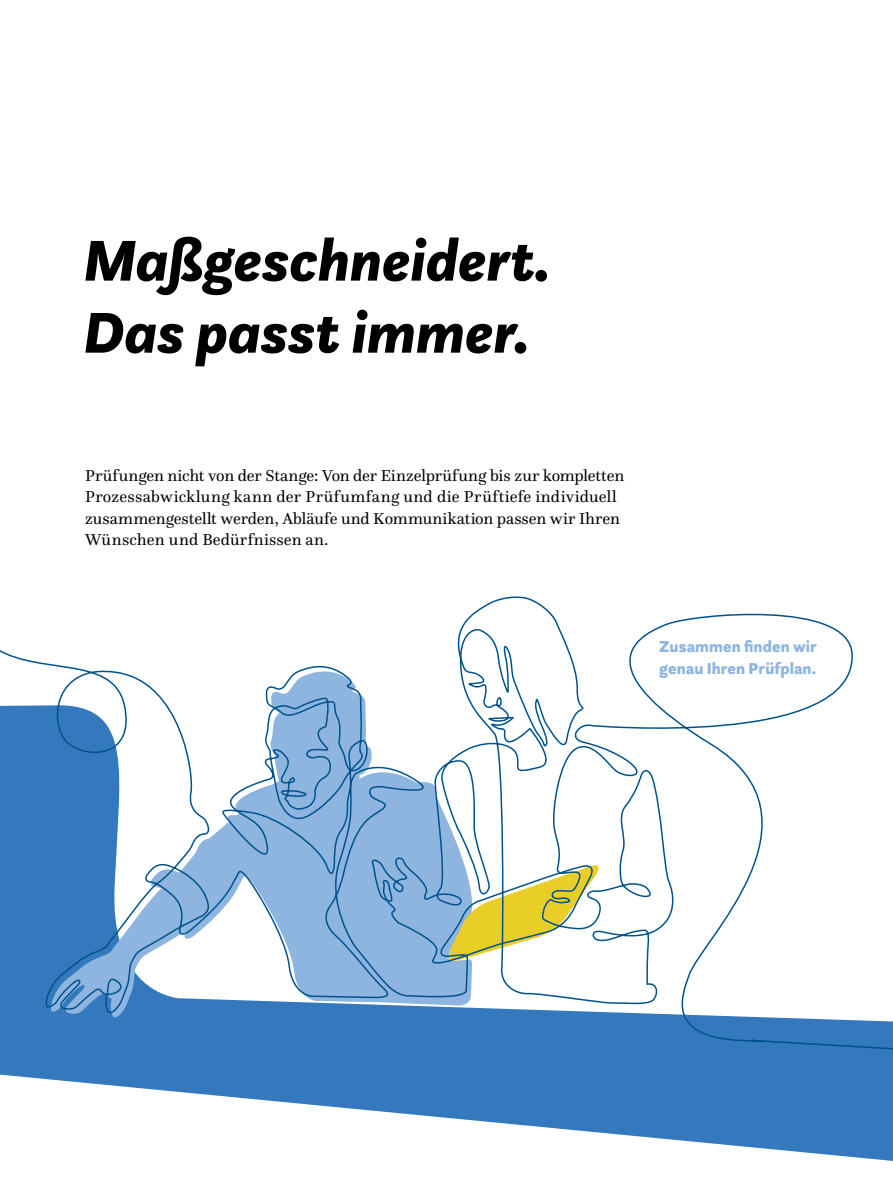
<style>
.page{position:relative;width:893px;height:1191px;background:#fff}
.page>*{position:absolute;margin:0;border:0;box-sizing:border-box;transform-origin:0 0}
.t1{font:italic 900 60px/72px "Questa Sans";color:#000}
.t2{font:16.5px/21.5px "Questa";letter-spacing:.01em;color:#000}
.t3{font:900 16.5px/21.5px "Questa Sans";letter-spacing:.005em;color:#8eb5e0}
</style>
<div class="page">
<svg style="left:66px;top:1081px;width:827px;height:80px"></svg>
<svg style="left:0;top:596px;width:893px;height:485px"></svg>
<h1 class="t1" style="left:84px;top:224px;width:468px">Maßgeschneidert.<br>Das passt immer.</h1>
<p class="t2" style="left:85px;top:464px;width:541px">Prüfungen nicht von der Stange: Von der Einzelprüfung bis zur kompletten Prozessabwicklung kann der Prüfumfang und die Prüftiefe individuell zusammengestellt werden, Abläufe und Kommunikation passen wir Ihren Wünschen und Bedürfnissen an.</p>
<p class="t3" style="left:659px;top:636px;width:159px">Zusammen finden wir genau Ihren Prüfplan.</p>
</div>
